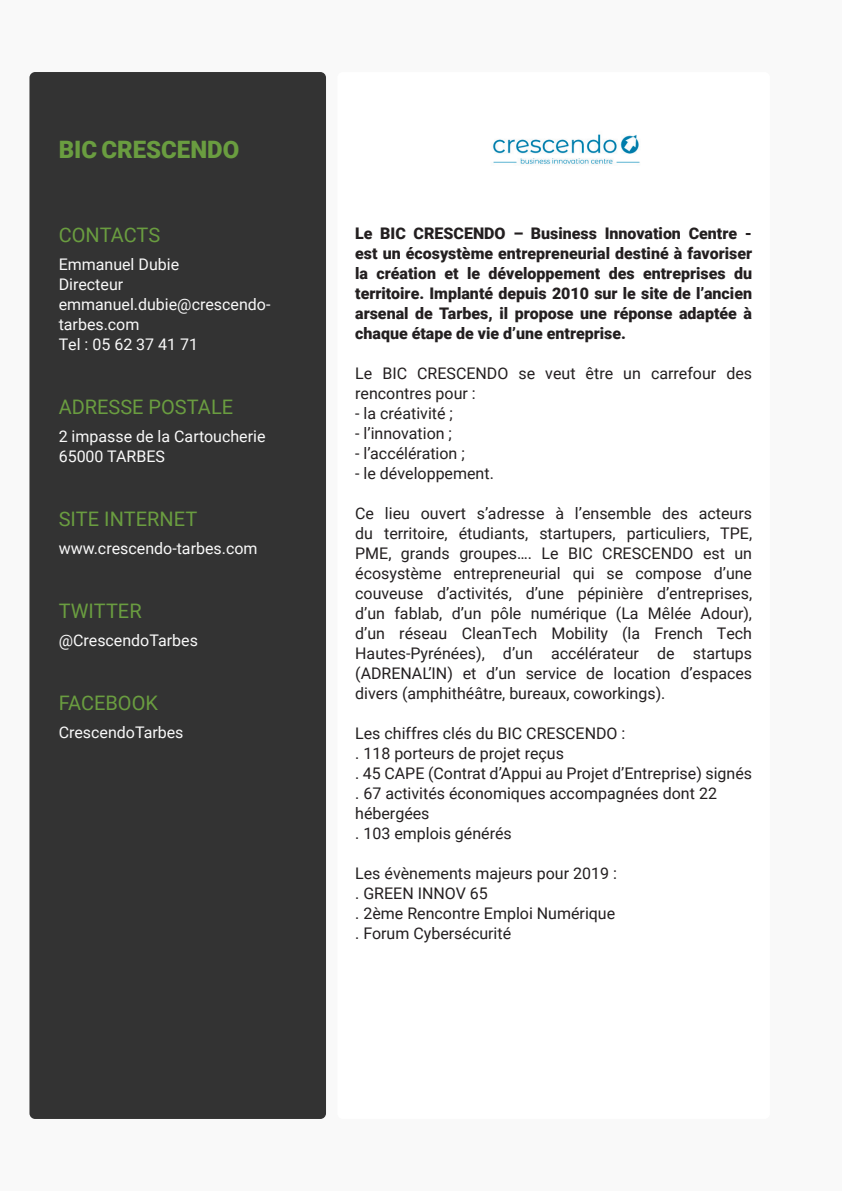
<style>
.page{position:relative;width:842px;height:1191px;background:#fff}
.page>*{position:absolute;margin:0;border:0;box-sizing:border-box;transform-origin:0 0}
.t1{font:900 24px "Roboto";color:#6a9d40}
.t2{font:20px "Roboto";color:#6a9d40}
.t3{font:16px/20px "Roboto";color:#231f20}
.t4{font:900 16px/20px "Roboto";color:#231f20;text-align:justify}
.t5{font:16px/20px "Roboto";color:#f9f9f9}
</style>
<div class="page">
<div style="left:29px;top:72px;width:297px;height:1047px;background:#333;border-radius:6px"></div>
<img style="left:492px;top:134px;width:148px;height:31px">
<p class="t1" style="left:59px;top:133px;width:182px">BIC CRESCENDO</p>
<p class="t2" style="left:59px;top:221px;width:103px">CONTACTS</p>
<p class="t5" style="left:59px;top:253px;width:122px">Emmanuel Dubie</p>
<p class="t5" style="left:59px;top:273px;width:66px">Directeur</p>
<p class="t5" style="left:59px;top:293px;width:213px">emmanuel.dubie@crescendo&shy;tarbes.com</p>
<p class="t5" style="left:59px;top:333px;width:141px">Tel : 05 62 37 41 71</p>
<p class="t2" style="left:59px;top:393px;width:176px">ADRESSE POSTALE</p>
<p class="t5" style="left:59px;top:425px;width:208px">2 impasse de la Cartoucherie<br>65000 TARBES</p>
<p class="t2" style="left:59px;top:505px;width:140px">SITE INTERNET</p>
<p class="t5" style="left:59px;top:537px;width:200px">www.crescendo-tarbes.com</p>
<p class="t2" style="left:59px;top:597px;width:84px">TWITTER</p>
<p class="t5" style="left:59px;top:629px;width:141px">@CrescendoTarbes</p>
<p class="t2" style="left:59px;top:689px;width:101px">FACEBOOK</p>
<p class="t5" style="left:59px;top:721px;width:126px">CrescendoTarbes</p>
<p class="t4" style="left:355px;top:222px;width:398px">Le BIC CRESCENDO – Business Innovation Centre - est un écosystème entrepreneurial destiné à favoriser la création et le développement des entreprises du territoire. Implanté depuis 2010 sur le site de l’ancien arsenal de Tarbes, il propose une réponse adaptée à chaque étape de vie d’une entreprise.</p>
<p class="t3" style="left:355px;top:362px;width:398px">Le BIC CRESCENDO se veut être un carrefour des rencontres pour :</p>
<p class="t3" style="left:355px;top:402px;width:99px">- la créativité ;</p>
<p class="t3" style="left:355px;top:422px;width:98px">- l’innovation ;</p>
<p class="t3" style="left:355px;top:442px;width:111px">- l’accélération ;</p>
<p class="t3" style="left:355px;top:462px;width:140px">- le développement.</p>
<p class="t3" style="left:355px;top:502px;width:398px;text-align:justify">Ce lieu ouvert s’adresse à l’ensemble des acteurs du territoire, étudiants, startupers, particuliers, TPE, PME, grands groupes…. Le BIC CRESCENDO est un écosystème entrepreneurial qui se compose d’une couveuse d’activités, d’une pépinière d’entreprises, d’un fablab, d’un pôle numérique (La Mêlée Adour), d’un réseau CleanTech Mobility (la French Tech Hautes-Pyrénées), d’un accélérateur de startups (ADRENAL’IN) et d’un service de location d’espaces divers (amphithéâtre, bureaux, coworkings).</p>
<p class="t3" style="left:355px;top:722px;width:272px">Les chiffres clés du BIC CRESCENDO :</p>
<p class="t3" style="left:355px;top:742px;width:210px">. 118 porteurs de projet reçus</p>
<p class="t3" style="left:355px;top:762px;width:398px">. 45 CAPE (Contrat d’Appui au Projet d’Entreprise) signés</p>
<p class="t3" style="left:355px;top:782px;width:363px">. 67 activités économiques accompagnées dont 22 hébergées</p>
<p class="t3" style="left:355px;top:822px;width:158px">. 103 emplois générés</p>
<p class="t3" style="left:355px;top:862px;width:263px">Les évènements majeurs pour 2019 :</p>
<p class="t3" style="left:355px;top:882px;width:134px">. GREEN INNOV 65</p>
<p class="t3" style="left:355px;top:902px;width:262px">. 2ème Rencontre Emploi Numérique</p>
<p class="t3" style="left:355px;top:922px;width:157px">. Forum Cybersécurité</p>
</div>
